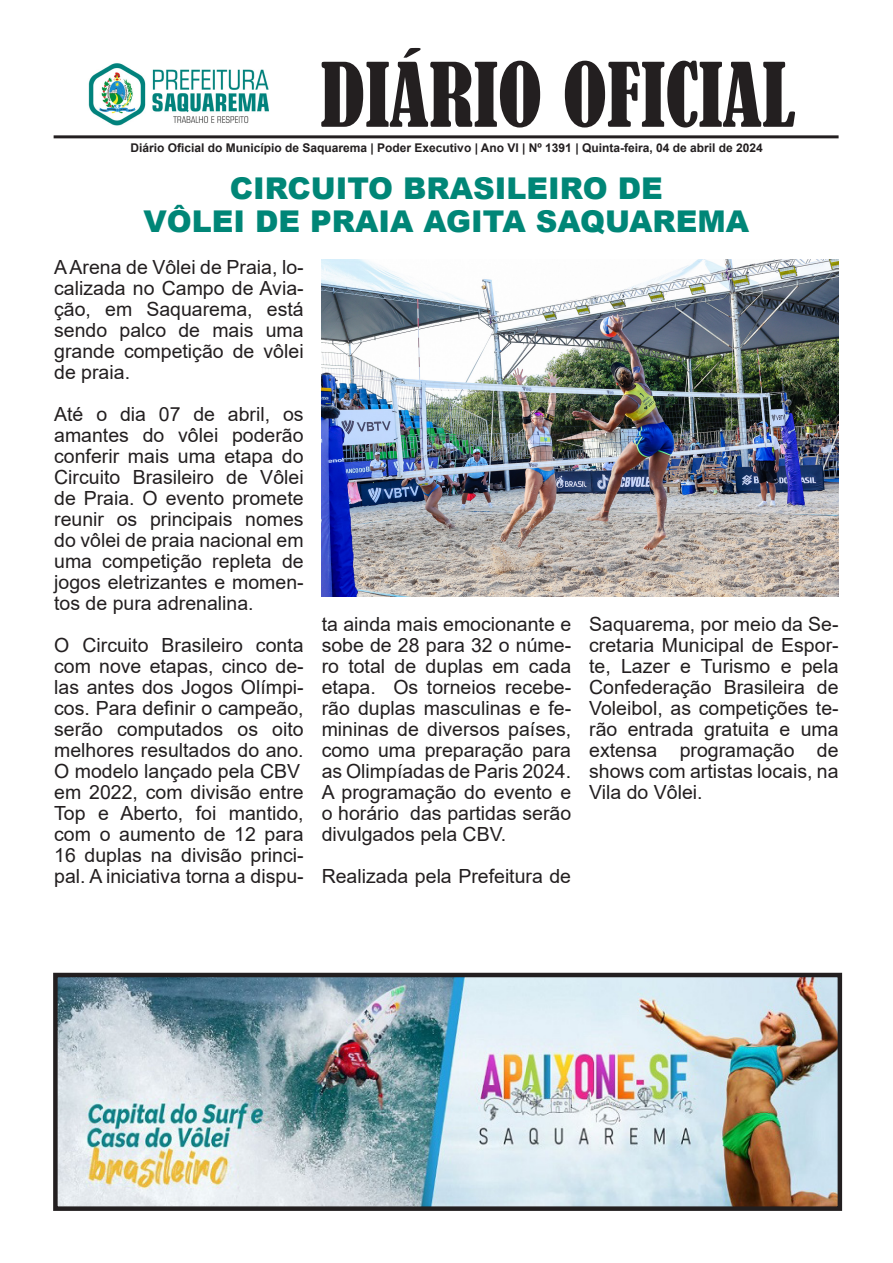
<style>
.page{position:relative;width:893px;height:1263px;background:#fff}
.page>*{position:absolute;margin:0;border:0;box-sizing:border-box;transform-origin:0 0}
.t1{font:condensed 82.5px "Bernard";color:#231f20}
.t2{font:900 30px "Arial";color:#008677}
.t3{font:19.5px/21px "Arial";color:#231f20;text-align:justify}
.t4{font:700 12px "Arial";color:#231f20}
</style>
<div class="page">
<hr style="left:54px;top:135px;width:785px;height:3px;background:#231f20">
<img style="left:88px;top:63px;width:181px;height:63px">
<img style="left:58px;top:978px;width:779px;height:228px">
<div style="left:53px;top:973px;width:789px;height:238px;border:4px solid #231f20"></div>
<img style="left:322px;top:259px;width:516px;height:337px">
<p class="t1" style="left:321px;top:47px;width:476px">DIÁRIO OFICIAL</p>
<p class="t4" style="left:130px;top:139px;width:634px">Diário Oficial do Município de Saquarema | Poder Executivo | Ano VI | Nº 1391 | Quinta-feira, 04 de abril de 2024</p>
<p class="t2" style="left:230px;top:167px;width:434px">CIRCUITO BRASILEIRO DE</p>
<p class="t2" style="left:143px;top:200px;width:607px">VÔLEI DE PRAIA AGITA SAQUAREMA</p>
<p class="t3" style="left:54px;top:256px;width:251px">A Arena de Vôlei de Praia, lo&shy;calizada no Campo de Avia&shy;ção, em Saquarema, está sendo palco de mais uma grande competição de vôlei de praia.</p>
<p class="t3" style="left:54px;top:403px;width:251px">Até o dia 07 de abril, os amantes do vôlei poderão conferir mais uma etapa do Circuito Brasileiro de Vôlei de Praia. O evento promete reunir os principais nomes do vôlei de praia nacional em uma competição repleta de jogos eletrizantes e momen&shy;tos de pura adrenalina.</p>
<p class="t3" style="left:54px;top:634px;width:251px">O Circuito Brasileiro conta com nove etapas, cinco de&shy;las antes dos Jogos Olímpi&shy;cos. Para definir o campeão, serão computados os oito melhores resultados do ano.<br>O modelo lançado pela CBV</p>
<p class="t3" style="left:54px;top:781px;width:251px">em 2022, com divisão entre Top e Aberto, foi mantido, com o aumento de 12 para 16 duplas na divisão princi&shy;pal. A iniciativa torna a dispu-</p>
<p class="t3" style="left:322px;top:613px;width:251px">ta ainda mais emocionante e sobe de 28 para 32 o núme&shy;ro total de duplas em cada etapa. Os torneios recebe&shy;rão duplas masculinas e fe&shy;mininas de diversos países, como uma preparação para as Olimpíadas de Paris 2024.<br>A programação do evento e o horário das partidas serão divulgados pela CBV.</p>
<p class="t3" style="left:322px;top:865px;width:251px">Realizada pela Prefeitura de</p>
<p class="t3" style="left:589px;top:613px;width:251px">Saquarema, por meio da Se&shy;cretaria Municipal de Espor&shy;te, Lazer e Turismo e pela Confederação Brasileira de Voleibol, as competições te&shy;rão entrada gratuita e uma extensa programação de shows com artistas locais, na Vila do Vôlei.</p>
</div>
